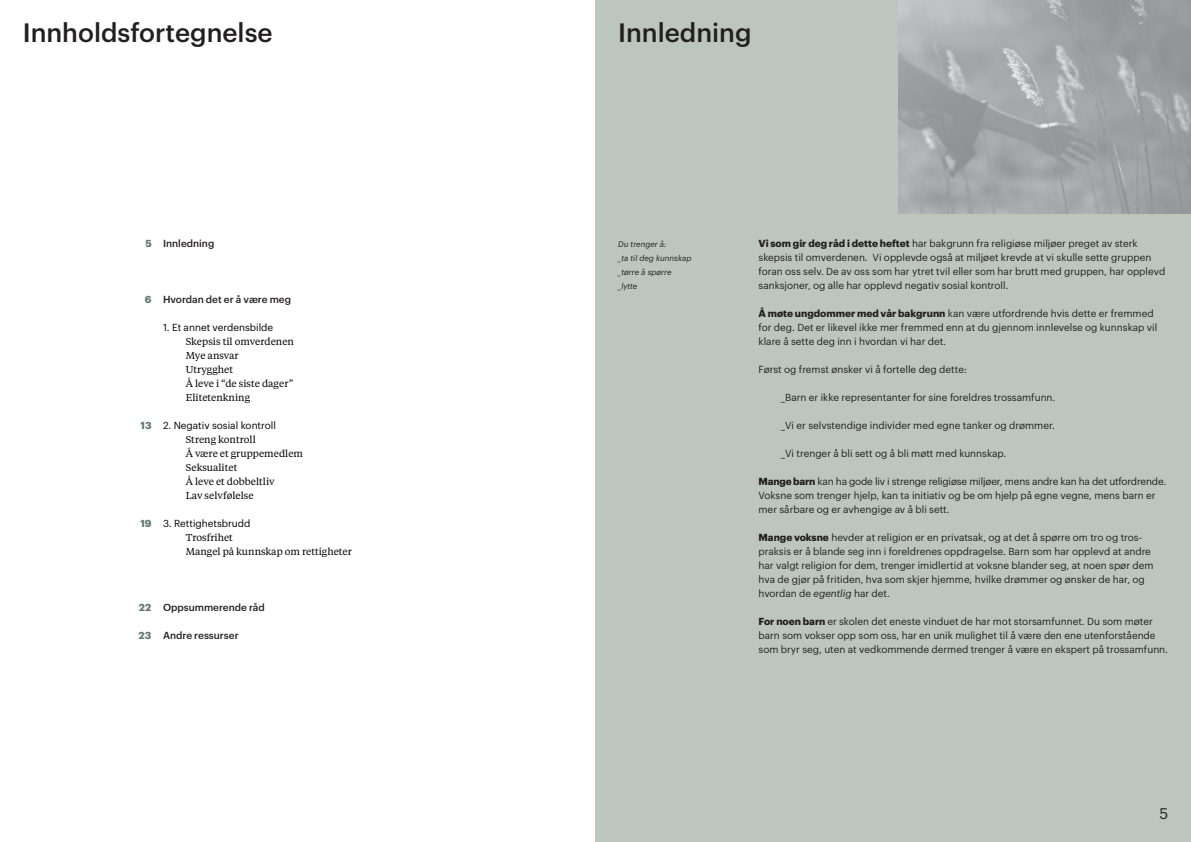
<style>
.page{position:relative;width:1191px;height:842px;background:#fff}
.page>*{position:absolute;margin:0;border:0;box-sizing:border-box;transform-origin:0 0}
.t1{font:500 26px "Graphik";color:#231f20}
.t2{font:15px "Graphik";color:#231f20}
.t3{font:10px/14px "Graphik";color:#231f20}
.t4{font:10px/14px "Tiempos Text";color:#000}
.t5{font:10px "Graphik";color:#000}
.t6{font:500 10px "Graphik";color:#231f20}
.t7{font:700 10px "Graphik";color:#637b70}
.t8{font:italic 8px/14px "Graphik";color:#231f20}
.s1{font-weight:700}
.s2{font-style:italic}
</style>
<div class="page">
<div style="left:595px;top:0;width:596px;height:842px;background:#bcc6bf"></div>
<img style="left:899px;top:0;width:292px;height:213px">
<h1 class="t1" style="left:23px;top:13px;width:251px">Innholdsfortegnelse</h1>
<h1 class="t1" style="left:618px;top:13px;width:135px">Innledning</h1>
<p class="t7" style="left:145px;top:235px;width:8px">5</p>
<p class="t6" style="left:163px;top:236px;width:53px">Innledning</p>
<p class="t7" style="left:145px;top:291px;width:8px">6</p>
<p class="t7" style="left:141px;top:417px;width:13px">13</p>
<p class="t7" style="left:140px;top:515px;width:13px">19</p>
<p class="t6" style="left:163px;top:292px;width:129px">Hvordan det er å være meg</p>
<p class="t5" style="left:163px;top:320px;width:112px">1. Et annet verdensbilde</p>
<p class="t4" style="left:186px;top:334px;width:110px">Skepsis til omverdenen<br>Mye ansvar<br>Utrygghet<br>Å leve i “de siste dager”<br>Elitetenkning</p>
<p class="t5" style="left:163px;top:418px;width:114px">2. Negativ sosial kontroll</p>
<p class="t4" style="left:186px;top:432px;width:119px">Streng kontroll<br>Å være et gruppemedlem<br>Seksualitet<br>Å leve et dobbeltliv<br>Lav selvfølelse</p>
<p class="t5" style="left:163px;top:516px;width:89px">3. Rettighetsbrudd</p>
<p class="t4" style="left:186px;top:530px;width:168px">Trosfrihet<br>Mangel på kunnskap om rettigheter</p>
<p class="t7" style="left:139px;top:599px;width:14px">22</p>
<p class="t7" style="left:138px;top:627px;width:14px">23</p>
<p class="t6" style="left:163px;top:600px;width:103px">Oppsummerende råd</p>
<p class="t6" style="left:163px;top:628px;width:77px">Andre ressurser</p>
<p class="t8" style="left:618px;top:236px;width:75px">Du trenger å:<br>_ta til deg kunnskap _tørre å spørre _lytte</p>
<p class="t3" style="left:758px;top:235px;width:408px"><span class="s1">Vi som gir deg råd i dette heftet</span> har bakgrunn fra religiøse miljøer preget av sterk skepsis til omverdenen. Vi opplevde også at miljøet krevde at vi skulle sette gruppen foran oss selv. De av oss som har ytret tvil eller som har brutt med gruppen, har opplevd sanksjoner, og alle har opplevd negativ sosial kontroll.</p>
<p class="t3" style="left:758px;top:305px;width:400px"><span class="s1">Å møte ungdommer med vår bakgrunn</span> kan være utfordrende hvis dette er fremmed for deg. Det er likevel ikke mer fremmed enn at du gjennom innlevelse og kunnskap vil klare å sette deg inn i hvordan vi har det.</p>
<p class="t3" style="left:758px;top:361px;width:210px">Først og fremst ønsker vi å fortelle deg dette:</p>
<p class="t3" style="left:781px;top:389px;width:276px">_Barn er ikke representanter for sine foreldres trossamfunn.</p>
<p class="t3" style="left:781px;top:417px;width:275px">_Vi er selvstendige individer med egne tanker og drømmer.</p>
<p class="t3" style="left:781px;top:445px;width:227px">_Vi trenger å bli sett og å bli møtt med kunnskap.</p>
<p class="t3" style="left:758px;top:473px;width:409px"><span class="s1">Mange barn</span> kan ha gode liv i strenge religiøse miljøer, mens andre kan ha det utfordrende.<br>Voksne som trenger hjelp, kan ta initiativ og be om hjelp på egne vegne, mens barn er mer sårbare og er avhengige av å bli sett.</p>
<p class="t3" style="left:758px;top:529px;width:396px"><span class="s1">Mange voksne</span> hevder at religion er en privatsak, og at det å spørre om tro og tros&shy;praksis er å blande seg inn i foreldrenes oppdragelse. Barn som har opplevd at andre har valgt religion for dem, trenger imidlertid at voksne blander seg, at noen spør dem hva de gjør på fritiden, hva som skjer hjemme, hvilke drømmer og ønsker de har, og hvordan de <span class="s2">egentlig</span> har det.</p>
<p class="t3" style="left:758px;top:613px;width:411px"><span class="s1">For noen barn</span> er skolen det eneste vinduet de har mot storsamfunnet. Du som møter barn som vokser opp som oss, har en unik mulighet til å være den ene utenforstående som bryr seg, uten at vedkommende dermed trenger å være en ekspert på trossamfunn.</p>
<h2 class="t2" style="left:1159px;top:803px;width:10px">5</h2>
</div>
